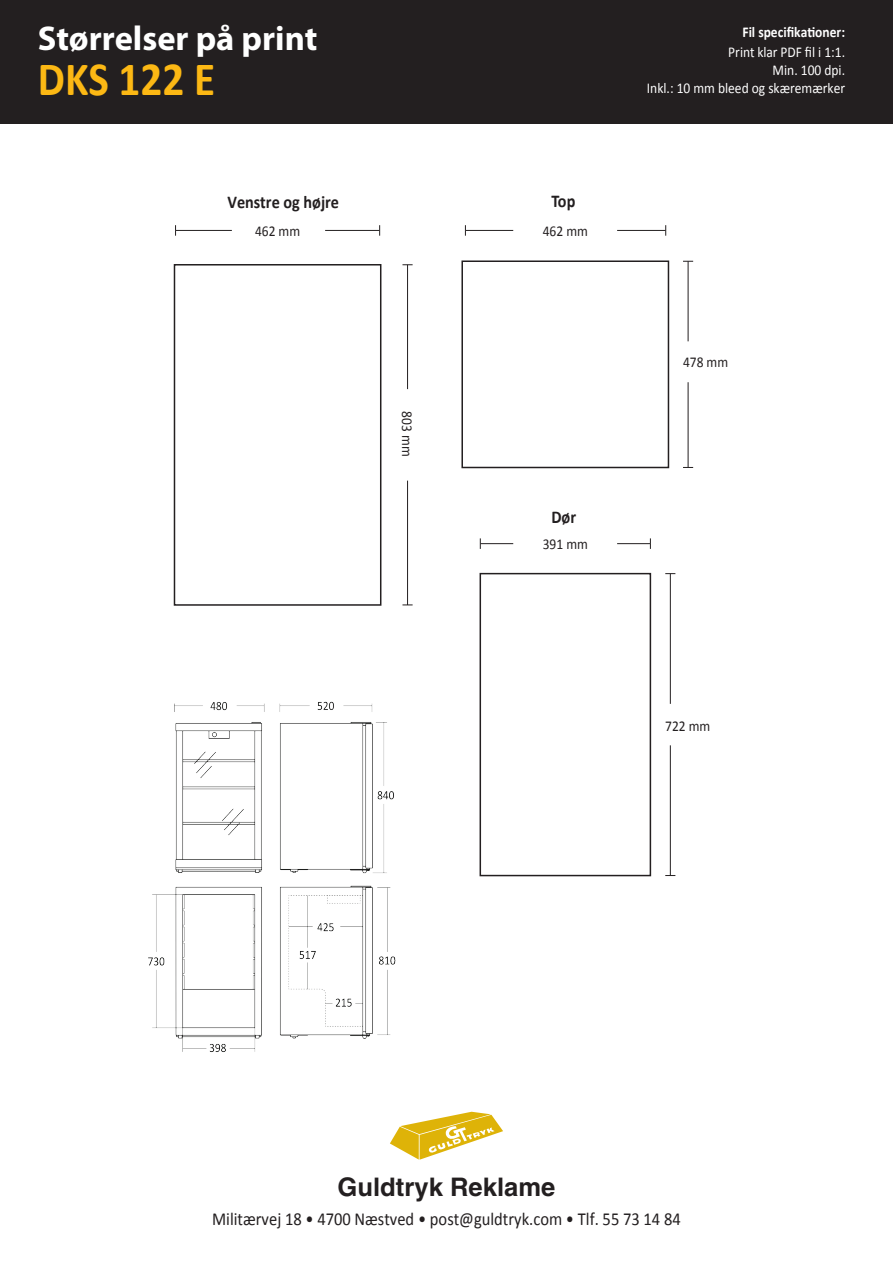
<style>
.page{position:relative;width:893px;height:1263px;background:#fff}
.page>*{position:absolute;margin:0;border:0;box-sizing:border-box;transform-origin:0 0}
.t1{font:700 48px "Calibri";color:#fcb814;scale:.9 1}
.t2{font:700 34.5px "Myriad Pro";color:#fff}
.t3{font:700 25.65px "Helvetica";color:#231f20}
.t4{font:18.3px "Calibri";color:#231f20;scale:.9 1}
.t5{font:700 18px "Calibri";color:#231f20;scale:.9 1}
.t6{font:15px/18px "Calibri";color:#fff;text-align:right;scale:.9 1}
.t7{font:15px "Calibri";color:#231f20;scale:.9 1}
.t8{font:700 15px "Calibri";color:#fff;scale:.9 1}
</style>
<div class="page">
<img style="left:148px;top:701px;width:248px;height:351px">
<div style="left:0;top:0;width:893px;height:123px;background:#231f20"></div>
<svg style="left:390px;top:1111px;width:113px;height:49px"></svg>
<hr style="left:407px;top:265px;width:1px;height:124px;background:#231f20">
<hr style="left:407px;top:481px;width:1px;height:124px;background:#231f20">
<hr style="left:688px;top:261px;width:1px;height:80px;background:#231f20">
<hr style="left:688px;top:382px;width:1px;height:85px;background:#231f20">
<hr style="left:670px;top:574px;width:1px;height:130px;background:#231f20">
<hr style="left:670px;top:745px;width:1px;height:130px;background:#231f20">
<hr style="left:176px;top:230px;width:56px;height:1px;background:#231f20">
<hr style="left:325px;top:230px;width:55px;height:1px;background:#231f20">
<hr style="left:465px;top:230px;width:48px;height:1px;background:#231f20">
<hr style="left:617px;top:230px;width:49px;height:1px;background:#231f20">
<hr style="left:480px;top:543px;width:33px;height:1px;background:#231f20">
<hr style="left:617px;top:543px;width:33px;height:1px;background:#231f20">
<div style="left:174px;top:264px;width:207px;height:342px;border:2px solid #231f20"></div>
<div style="left:461px;top:260px;width:208px;height:208px;border:2px solid #231f20"></div>
<div style="left:480px;top:573px;width:171px;height:303px;border:2px solid #231f20"></div>
<h2 class="t2" style="left:38px;top:15px;width:281px">Størrelser på print</h2>
<h1 class="t1" style="left:38px;top:48px;width:198px">DKS 122 E</h1>
<p class="t5" style="left:227px;top:190px;width:126px">Venstre og højre</p>
<p class="t5" style="left:551px;top:190px;width:28px">Top</p>
<p class="t7" style="left:255px;top:221px;width:52px">462 mm</p>
<p class="t7" style="left:543px;top:221px;width:52px">462 mm</p>
<p class="t7" style="left:416px;top:411px;width:52px;rotate:90deg">803 mm</p>
<p class="t5" style="left:551px;top:506px;width:29px">Dør</p>
<p class="t7" style="left:543px;top:534px;width:52px">391 mm</p>
<p class="t8" style="left:742px;top:23px;width:116px">Fil specifikationer:</p>
<p class="t6" style="left:647px;top:61px;width:222px">Min. 100 dpi.<br>Inkl.: 10 mm bleed og skæremærker</p>
<p class="t6" style="left:728px;top:43px;width:131px">Print klar PDF fil i 1:1.</p>
<p class="t7" style="left:683px;top:353px;width:52px">478 mm</p>
<p class="t7" style="left:665px;top:716px;width:52px">722 mm</p>
<h3 class="t3" style="left:338px;top:1171px;width:219px">Guldtryk Reklame</h3>
<p class="t4" style="left:212px;top:1207px;width:522px">Militærvej 18 • 4700 Næstved • post@guldtryk.com • Tlf. 55 73 14 84</p>
</div>
